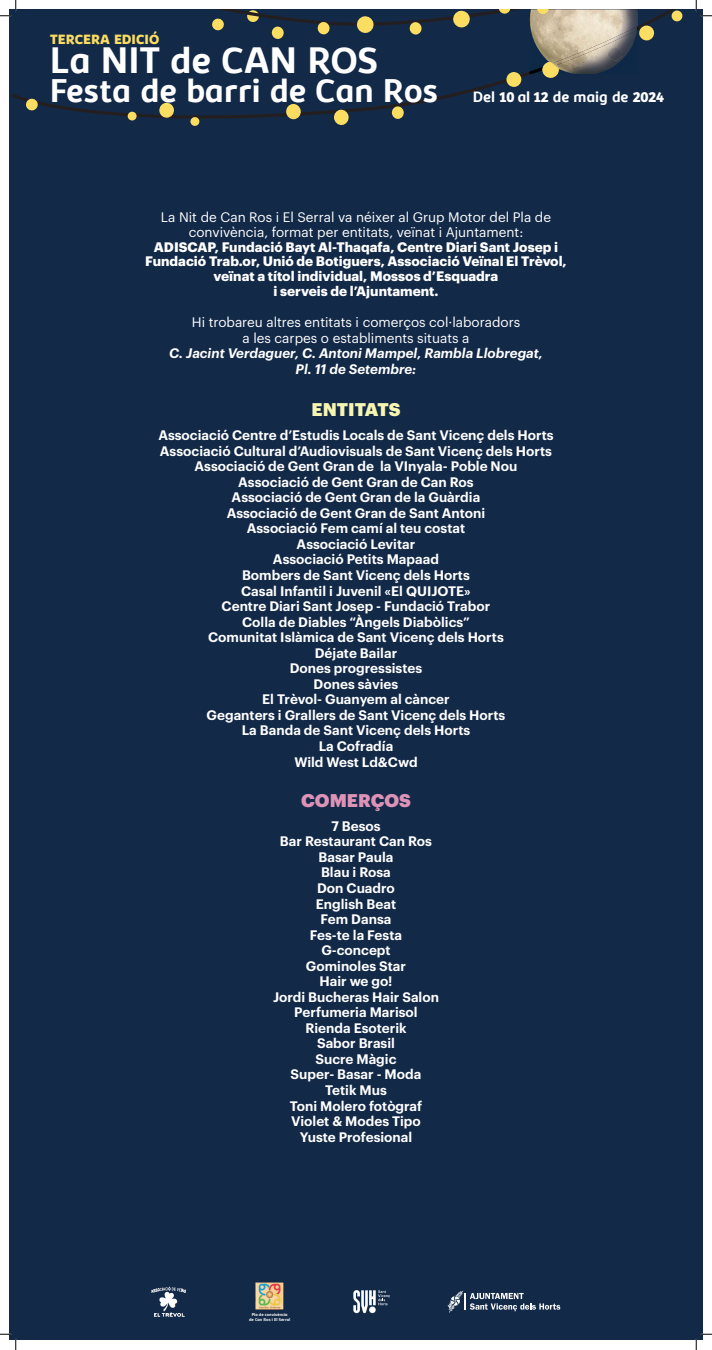
<style>
.page{position:relative;width:712px;height:1350px;background:#fff}
.page>*{position:absolute;margin:0;border:0;box-sizing:border-box;transform-origin:0 0}
.t1{font:700 37.35px "Kabrio";color:#fff}
.t2{font:700 33.3px "Kabrio";color:#fff}
.t3{font:900 18px "Graphik";color:#f7f5b2}
.t4{font:900 18px "Graphik";color:#dd92b7}
.t5{font:800 13.58px "Kabrio";color:#fbdd62}
.t6{font:600 13.5px/15.5px "Graphik";color:#fff;text-align:center}
.t7{font:13.5px/14.2px "Graphik";color:#fff;text-align:center}
.t8{font:700 13.5px/14.2px "Graphik";color:#fff;text-align:center}
.t9{font:italic 600 13.5px/15.5px "Graphik";color:#fff;text-align:center}
.t10{font:700 4.2px/5.1px "Kabrio";color:#fff;text-align:center}
.s1{font-size:15.08px}
.s2{font-family:"Bree";font-size:15.08px}
</style>
<div class="page">
<div style="left:9px;top:9px;width:693px;height:1331px;background:#132948"></div>
<svg style="left:12px;top:9px;width:684px;height:110px"></svg>
<svg style="left:159px;top:102px;width:15px;height:16px"></svg>
<svg style="left:286px;top:104px;width:15px;height:16px"></svg>
<svg style="left:334px;top:109px;width:15px;height:16px"></svg>
<svg style="left:391px;top:106px;width:13px;height:13px"></svg>
<svg style="left:542px;top:74px;width:17px;height:4px"></svg>
<svg style="left:671px;top:10px;width:12px;height:12px"></svg>
<img style="left:529px;top:41px;width:109px;height:33px">
<img style="left:542px;top:62px;width:17px;height:12px">
<img style="left:608px;top:48px;width:14px;height:13px">
<svg style="left:506px;top:72px;width:16px;height:15px"></svg>
<svg style="left:26px;top:98px;width:12px;height:13px"></svg>
<svg style="left:74px;top:9px;width:590px;height:32px"></svg>
<svg style="left:152px;top:1286px;width:34px;height:30px"></svg>
<svg style="left:447px;top:1290px;width:113px;height:22px"></svg>
<svg style="left:353px;top:1290px;width:37px;height:23px"></svg>
<img style="left:256px;top:1282px;width:28px;height:27px">
<svg style="left:127px;top:111px;width:10px;height:10px"></svg>
<svg style="left:190px;top:117px;width:10px;height:9px"></svg>
<svg style="left:0;top:0;width:17px;height:17px"></svg>
<svg style="left:0;top:1333px;width:17px;height:17px"></svg>
<svg style="left:696px;top:0;width:16px;height:17px"></svg>
<svg style="left:696px;top:1333px;width:16px;height:17px"></svg>
<p class="t5" style="left:50px;top:31px;width:111px">TERCERA EDICIÓ</p>
<h2 class="t2" style="left:50px;top:69px;width:616px">Festa de barri de Can Ros <span class="s1">Del</span> <span class="s2">10</span> <span class="s1">al</span> <span class="s2">12</span> <span class="s1">de maig de</span> <span class="s2">2024</span></h2>
<h1 class="t1" style="left:50px;top:37px;width:330px">La NIT de CAN ROS</h1>
<p class="t7" style="left:161px;top:209px;width:391px">La Nit de Can Ros i El Serral va néixer al Grup Motor del Pla de convivència, format per entitats, veïnat i Ajuntament:</p>
<p class="t8" style="left:145px;top:239px;width:423px">ADISCAP, Fundació Bayt Al-Thaqafa, Centre Diari Sant Josep i<br>Fundació Trab.or, Unió de Botiguers, Associació Veïnal El Trèvol, veïnat a títol individual, Mossos d’Esquadra</p>
<p class="t8" style="left:273px;top:283px;width:167px">i serveis de l’Ajuntament.</p>
<p class="t7" style="left:192px;top:313px;width:330px;line-height:15.5px">Hi trobareu altres entitats i comerços col·laboradors a les carpes o establiments situats a</p>
<p class="t9" style="left:169px;top:344px;width:375px">C. Jacint Verdaguer, C. Antoni Mampel, Rambla Llobregat,<br>Pl. 11 de Setembre:</p>
<h3 class="t3" style="left:311px;top:396px;width:90px">ENTITATS</h3>
<p class="t6" style="left:158px;top:426px;width:397px">Associació Centre d’Estudis Locals de Sant Vicenç dels Horts Associació Cultural d’Audiovisuals de Sant Vicenç dels Horts Associació de Gent Gran de la VInyala- Poble Nou Associació de Gent Gran de Can Ros<br>Associació de Gent Gran de la Guàrdia<br>Associació de Gent Gran de Sant Antoni<br>Associació Fem camí al teu costat<br>Associació Levitar<br>Associació Petits Mapaad<br>Bombers de Sant Vicenç dels Horts<br>Casal Infantil i Juvenil «El QUIJOTE»<br>Centre Diari Sant Josep - Fundació Trabor<br>Colla de Diables “Àngels Diabòlics”<br>Comunitat Islàmica de Sant Vicenç dels Horts<br>Déjate Bailar<br>Dones progressistes<br>Dones sàvies<br>El Trèvol- Guanyem al càncer<br>Geganters i Grallers de Sant Vicenç dels Horts<br>La Banda de Sant Vicenç dels Horts<br>La Cofradía<br>Wild West Ld&amp;Cwd</p>
<h3 class="t4" style="left:301px;top:786px;width:111px">COMERÇOS</h3>
<p class="t6" style="left:273px;top:817px;width:167px">7 Besos<br>Bar Restaurant Can Ros<br>Basar Paula<br>Blau i Rosa<br>Don Cuadro<br>English Beat<br>Fem Dansa<br>Fes-te la Festa<br>G-concept<br>Gominoles Star<br>Hair we go!<br>Jordi Bucheras Hair Salon<br>Perfumeria Marisol<br>Rienda Esoterik<br>Sabor Brasil<br>Sucre Màgic<br>Super- Basar - Moda<br>Tetik Mus<br>Toni Molero fotògraf<br>Violet &amp; Modes Tipo<br>Yuste Profesional</p>
<p class="t10" style="left:249px;top:1312px;width:43px">Pla de convivència de Can Ros i El Serral</p>
</div>
